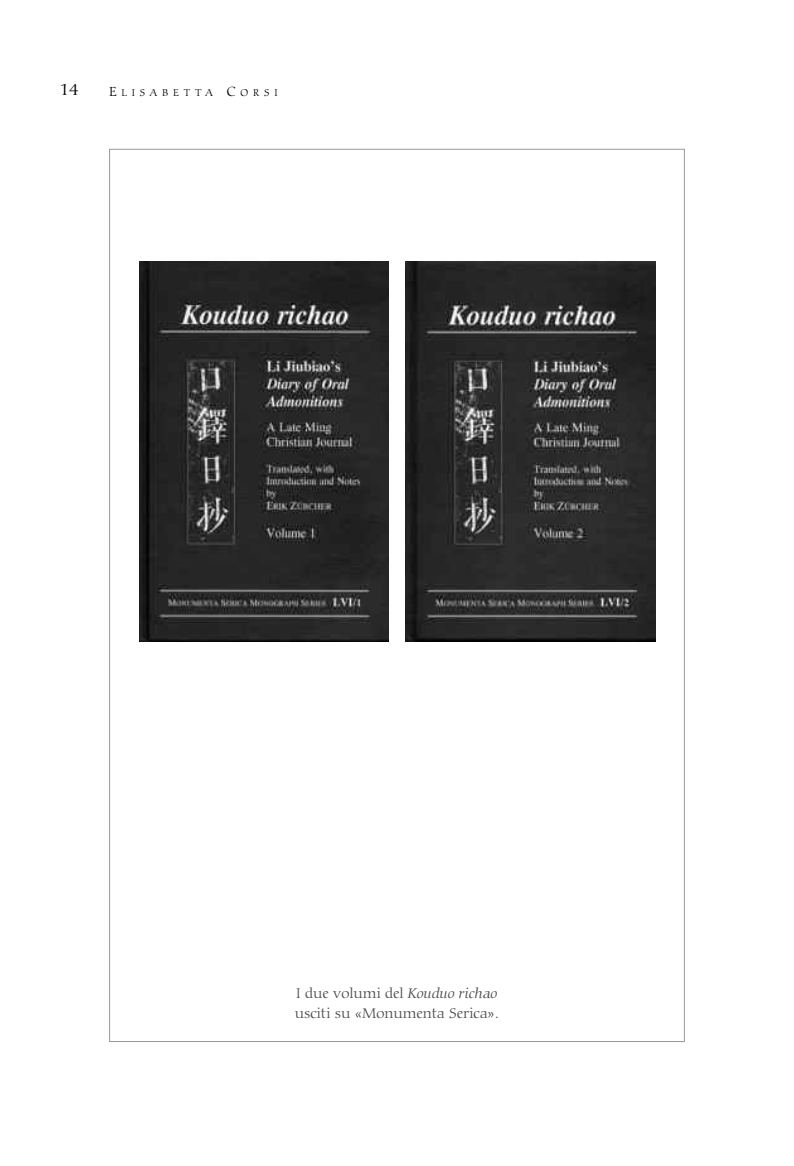
<style>
.page{position:relative;width:794px;height:1166px;background:#fff}
.page>*{position:absolute;margin:0;border:0;box-sizing:border-box;transform-origin:0 0}
.t1{font:300 16.62px "Carmina BT";color:#000}
.t2{font:300 14.88px/19.2px "Carmina BT";color:#4d4d4d}
.t3{font:300 10.5px "Carmina BT";letter-spacing:.465em;color:#000}
.s1{font-size:14px}
.s2{font-style:italic}
</style>
<div class="page">
<img style="left:139px;top:262px;width:249px;height:379px">
<img style="left:406px;top:262px;width:249px;height:379px">
<p class="t1" style="left:60px;top:80px;width:21px">14</p>
<p class="t3" style="left:109px;top:86px;width:170px"><span class="s1">E</span>LISABETTA <span class="s1">C</span>ORSI</p>
<p class="t2" style="left:295px;top:983px;width:206px">I due volumi del <span class="s2">Kouduo richao </span>usciti su «Monumenta Serica».</p>
</div>
